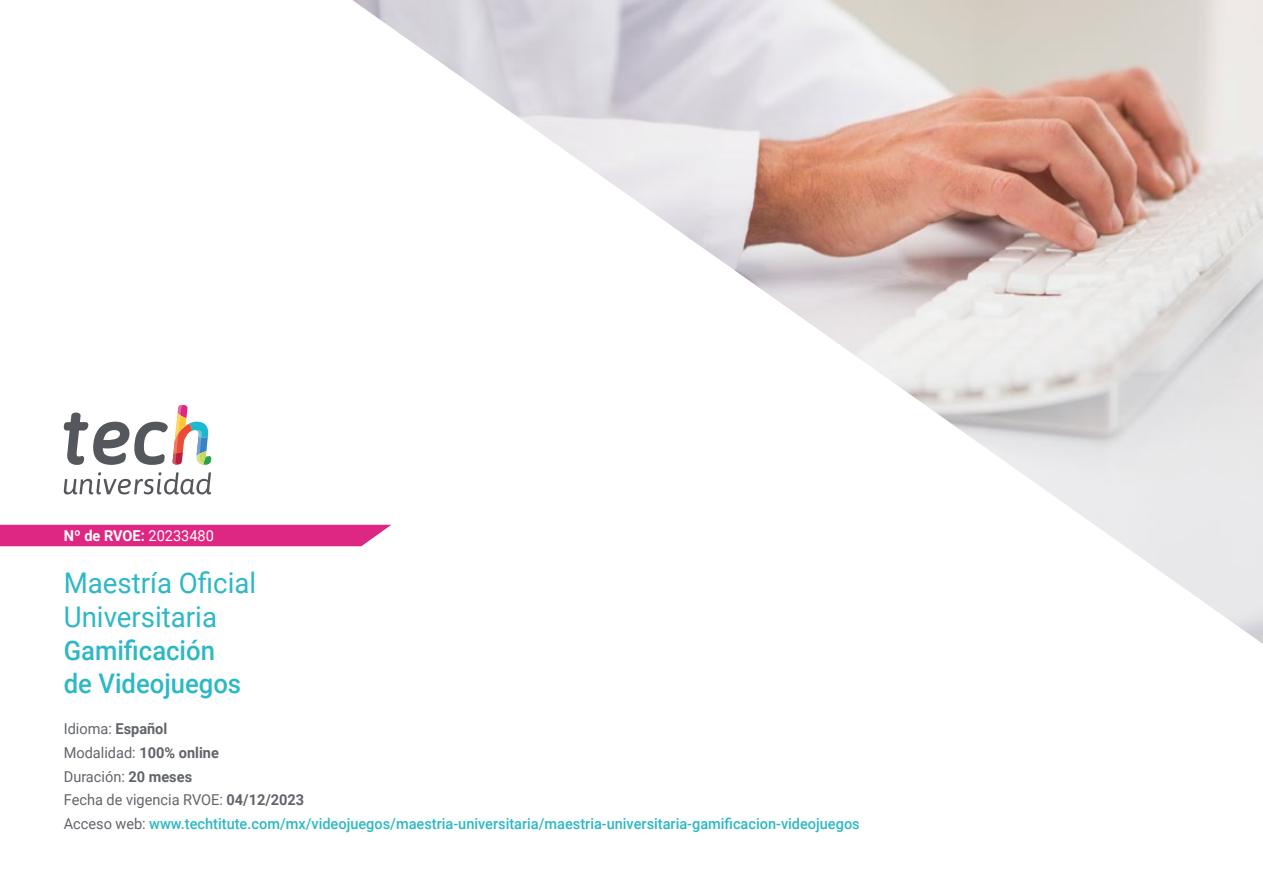
<style>
.page{position:relative;width:1263px;height:893px;background:#fff}
.page>*{position:absolute;margin:0;border:0;box-sizing:border-box;transform-origin:0 0}
.t1{font:28.5px/34.2px "Roboto";color:#2db8c5}
.t2{font:500 27px/33px "Roboto";color:#2db8c5;scale:.95 1}
.t3{font:500 15px/23.7px "Roboto";color:#2db8c5}
.t4{font:700 15px "Roboto";color:#fff}
.s1{font-weight:400}
.s2{font-weight:400;color:#61646a}
.s3{font-weight:700;color:#61646a}
</style>
<div class="page">
<img style="left:352px;top:0;width:911px;height:644px">
<svg style="left:64px;top:405px;width:147px;height:60px"></svg>
<svg style="left:64px;top:472px;width:147px;height:22px"></svg>
<div style="left:0;top:525px;width:391px;height:21px;background:#de2782"></div>
<p class="t4" style="left:64px;top:525px;width:152px">Nº de RVOE: <span class="s1">20233480</span></p>
<h1 class="t1" style="left:64px;top:565px;width:194px">Maestría Oficial<br>Universitaria</h1>
<h2 class="t2" style="left:64px;top:633px;width:188px">Gamificación de Videojuegos</h2>
<p class="t3" style="left:64px;top:716px;width:797px"><span class="s2">Idioma:</span> <span class="s3">Español<br></span><span class="s2">Modalidad:</span> <span class="s3">100% online<br></span><span class="s2">Duración:</span> <span class="s3">20 meses<br></span><span class="s2">Fecha de vigencia RVOE:</span> <span class="s3">04/12/2023<br></span><span class="s2">Acceso web:</span> www.techtitute.com/mx/videojuegos/maestria-universitaria/maestria-universitaria-gamificacion-videojuegos</p>
</div>
